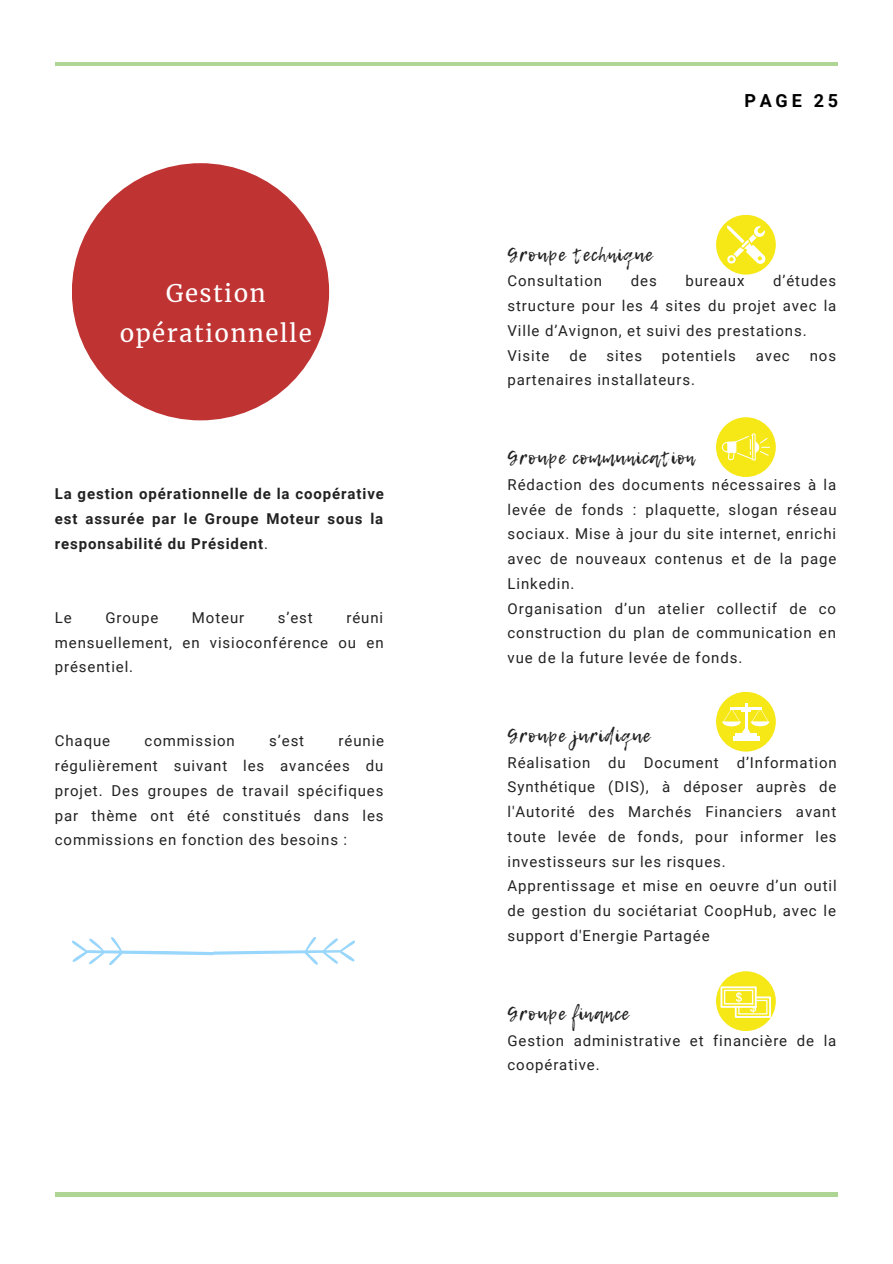
<style>
.page{position:relative;width:893px;height:1264px;background:#fff}
.page>*{position:absolute;margin:0;border:0;box-sizing:border-box;transform-origin:0 0}
.t1{font:24px/40.5px "Merriweather";letter-spacing:.06em;color:#fff;text-align:center}
.t2{font:18px "Lemon Tuesday";letter-spacing:.06em;color:#222}
.t3{font:700 18px "Roboto";letter-spacing:.21em;color:#000}
.t4{font:15px/24.8px "Roboto";letter-spacing:.06em;color:#222;text-align:justify}
.t5{font:700 15px/24.8px "Roboto";letter-spacing:.06em;color:#222;text-align:justify}
.s1{font-weight:400}
</style>
<div class="page">
<hr style="left:55px;top:62px;width:782px;height:4px;background:#afd595">
<div style="left:72px;top:163px;width:257px;height:257px;background:#bf3333;border-radius:50%"></div>
<hr style="left:55px;top:1192px;width:782px;height:4px;background:#afd595">
<div style="left:716px;top:215px;width:59px;height:59px;background:#f6e716;border-radius:50%"></div>
<svg style="left:726px;top:226px;width:39px;height:38px"></svg>
<div style="left:716px;top:417px;width:59px;height:60px;background:#f6e716;border-radius:50%"></div>
<svg style="left:721px;top:433px;width:49px;height:27px"></svg>
<div style="left:716px;top:692px;width:59px;height:59px;background:#f6e716;border-radius:50%"></div>
<hr style="left:745px;top:703px;width:2px;height:36px;background:#fff">
<hr style="left:735px;top:733px;width:21px;height:3px;background:#fff">
<hr style="left:733px;top:736px;width:26px;height:4px;background:#fff">
<svg style="left:722px;top:707px;width:47px;height:26px"></svg>
<div style="left:716px;top:971px;width:59px;height:60px;background:#f6e716;border-radius:50%"></div>
<svg style="left:720px;top:986px;width:50px;height:31px"></svg>
<svg style="left:72px;top:937px;width:283px;height:28px"></svg>
<p class="t1" style="left:120px;top:273px;width:194px">Gestion opérationnelle</p>
<p class="t5" style="left:55px;top:481px;width:330px">La gestion opérationnelle de la coopérative est assurée par le Groupe Moteur sous la responsabilité du Président<span class="s1">.</span></p>
<p class="t4" style="left:55px;top:605px;width:330px;text-indent:291px">réuni mensuellement, en visioconférence ou en présentiel.</p>
<p class="t4" style="left:55px;top:605px;width:18px">Le</p>
<p class="t4" style="left:105px;top:605px;width:54px">Groupe</p>
<p class="t4" style="left:192px;top:605px;width:54px">Moteur</p>
<p class="t4" style="left:278px;top:605px;width:36px">s’est</p>
<p class="t4" style="left:55px;top:729px;width:331px;text-indent:284px">réunie régulièrement suivant les avancées du projet. Des groupes de travail spécifiques par thème ont été constitués dans les commissions en fonction des besoins :</p>
<p class="t4" style="left:55px;top:729px;width:57px">Chaque</p>
<p class="t4" style="left:145px;top:729px;width:92px">commission</p>
<p class="t4" style="left:269px;top:729px;width:36px">s’est</p>
<p class="t3" style="left:744px;top:90px;width:95px">PAGE 25</p>
<p class="t2" style="left:507px;top:241px;width:146px">Groupe technique</p>
<p class="t4" style="left:507px;top:269px;width:96px">Consultation</p>
<p class="t4" style="left:630px;top:269px;width:27px">des</p>
<p class="t4" style="left:685px;top:269px;width:60px">bureaux</p>
<p class="t4" style="left:507px;top:269px;width:330px;text-indent:265px">d’études structure pour les 4 sites du projet avec la Ville d’Avignon, et suivi des prestations.</p>
<p class="t4" style="left:507px;top:343px;width:43px">Visite</p>
<p class="t4" style="left:569px;top:343px;width:19px">de</p>
<p class="t4" style="left:606px;top:343px;width:37px">sites</p>
<p class="t4" style="left:662px;top:343px;width:75px">potentiels</p>
<p class="t4" style="left:755px;top:343px;width:35px">avec</p>
<p class="t4" style="left:809px;top:343px;width:28px">nos</p>
<p class="t4" style="left:507px;top:368px;width:189px">partenaires installateurs.</p>
<p class="t2" style="left:507px;top:444px;width:188px">Groupe communication</p>
<p class="t4" style="left:507px;top:472px;width:330px">Rédaction des documents nécessaires à la levée de fonds : plaquette, slogan réseau sociaux. Mise à jour du site internet, enrichi avec de nouveaux contenus et de la page Linkedin.</p>
<p class="t4" style="left:507px;top:596px;width:330px">Organisation d’un atelier collectif de co construction du plan de communication en vue de la future levée de fonds.</p>
<p class="t2" style="left:507px;top:722px;width:144px">Groupe juridique</p>
<p class="t4" style="left:507px;top:750px;width:331px">Réalisation du Document d’Information Synthétique (DIS), à déposer auprès de l'Autorité des Marchés Financiers avant toute levée de fonds, pour informer les investisseurs sur les risques.</p>
<p class="t4" style="left:507px;top:874px;width:330px">Apprentissage et mise en oeuvre d’un outil de gestion du sociétariat CoopHub, avec le support d'Energie Partagée</p>
<p class="t2" style="left:507px;top:999px;width:123px">Groupe finance</p>
<p class="t4" style="left:507px;top:1028px;width:330px">Gestion administrative et financière de la coopérative.</p>
</div>
